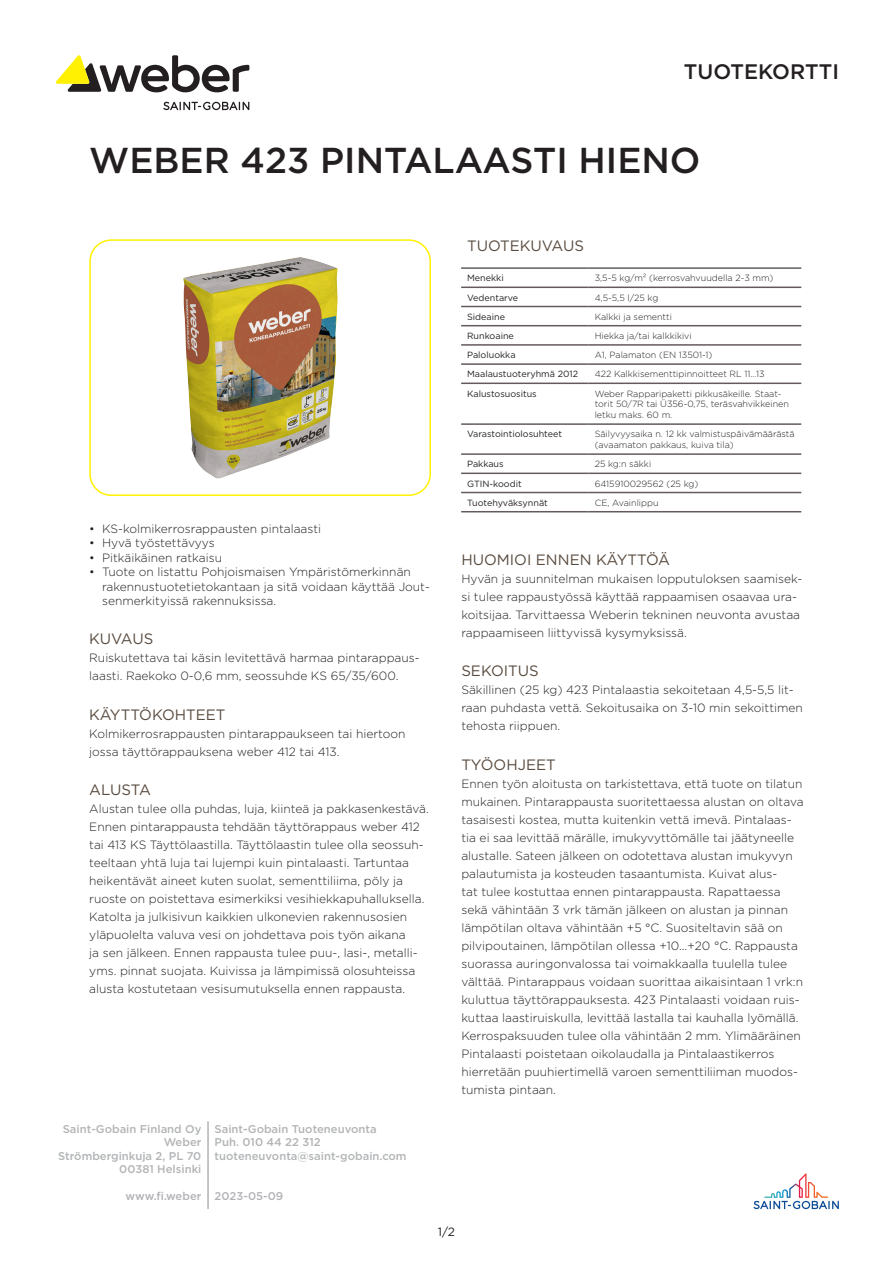
<style>
.page{position:relative;width:893px;height:1263px;background:#fff}
.page>*{position:absolute;margin:0;border:0;box-sizing:border-box;transform-origin:0 0}
.Header_Name{font:500 36px "Gotham";color:#231f20}
.t1{font:500 21px "Gotham";color:#231f20}
.Longname{font:15px "Gotham";color:#594b3f}
.header_1{font:15px "Gotham";color:#594b3f}
.Shortname{font:300 12px/18px "Gotham";color:#231f20}
.t2{font:12px "Gotham";color:#231f20}
.t3{font:500 11.25px/13.5px "Gotham";color:#b2b4b6}
.t4{font:500 11.25px "Gotham";color:#b2b3b7}
.column_2{font:300 9px/10.8px "Gotham";color:#231f20}
.column_1{font:9px "Gotham";color:#231f20}
</style>
<div class="page">
<svg style="left:753px;top:1173px;width:86px;height:36px"></svg>
<svg style="left:163px;top:102px;width:86px;height:8px"></svg>
<svg style="left:55px;top:55px;width:194px;height:37px"></svg>
<hr style="left:207px;top:1121px;width:2px;height:88px;background:#b2b3b7">
<div style="left:89px;top:239px;width:342px;height:257px;border:2px solid #fff101;border-radius:21px"></div>
<hr style="left:461px;top:267px;width:128px;height:2px;background:#5c5f61">
<hr style="left:589px;top:267px;width:212px;height:2px;background:#5c5f61">
<hr style="left:461px;top:287px;width:128px;height:1px;background:#635a60">
<hr style="left:589px;top:287px;width:212px;height:1px;background:#635a60">
<hr style="left:461px;top:306px;width:128px;height:1px;background:#635a60">
<hr style="left:589px;top:306px;width:212px;height:1px;background:#635a60">
<hr style="left:461px;top:325px;width:128px;height:1px;background:#635a60">
<hr style="left:589px;top:325px;width:212px;height:1px;background:#635a60">
<hr style="left:461px;top:344px;width:128px;height:2px;background:#635a60">
<hr style="left:589px;top:344px;width:212px;height:2px;background:#635a60">
<hr style="left:461px;top:363px;width:128px;height:2px;background:#635a60">
<hr style="left:589px;top:363px;width:212px;height:2px;background:#635a60">
<hr style="left:461px;top:383px;width:128px;height:1px;background:#635a60">
<hr style="left:589px;top:383px;width:212px;height:1px;background:#635a60">
<hr style="left:461px;top:423px;width:128px;height:2px;background:#635a60">
<hr style="left:589px;top:423px;width:212px;height:2px;background:#635a60">
<hr style="left:461px;top:453px;width:128px;height:2px;background:#635a60">
<hr style="left:589px;top:453px;width:212px;height:2px;background:#635a60">
<hr style="left:461px;top:473px;width:128px;height:1px;background:#635a60">
<hr style="left:589px;top:473px;width:212px;height:1px;background:#635a60">
<hr style="left:461px;top:492px;width:128px;height:1px;background:#635a60">
<hr style="left:461px;top:511px;width:128px;height:1px;background:#635a60">
<hr style="left:589px;top:492px;width:212px;height:1px;background:#635a60">
<hr style="left:589px;top:511px;width:212px;height:1px;background:#635a60">
<img style="left:183px;top:257px;width:155px;height:221px">
<h2 class="t1" style="left:684px;top:58px;width:157px">TUOTEKORTTI</h2>
<p class="Header_Name" style="left:89px;top:137px;width:613px">WEBER 423 PINTALAASTI HIENO</p>
<p class="Shortname" style="left:89px;top:519px;width:233px">• KS-kolmikerrosrappausten pintalaasti</p>
<p class="Shortname" style="left:89px;top:534px;width:127px">• Hyvä työstettävyys</p>
<p class="Shortname" style="left:89px;top:548px;width:134px">• Pitkäikäinen ratkaisu</p>
<p class="Shortname" style="left:102px;top:564px;width:329px;line-height:14.4px;text-indent:-13px">• Tuote on listattu Pohjoismaisen Ympäristömerkinnän rakennustuotetietokantaan ja sitä voidaan käyttää Jout&shy;senmerkityissä rakennuksissa.</p>
<p class="Longname" style="left:89px;top:629px;width:66px">KUVAUS</p>
<p class="Shortname" style="left:89px;top:649px;width:332px">Ruiskutettava tai käsin levitettävä harmaa pintarappaus&shy;laasti. Raekoko 0-0,6 mm, seossuhde KS 65/35/600.</p>
<p class="Longname" style="left:89px;top:705px;width:138px">KÄYTTÖKOHTEET</p>
<p class="Shortname" style="left:89px;top:724px;width:318px">Kolmikerrosrappausten pintarappaukseen tai hiertoon jossa täyttörappauksena weber 412 tai 413.</p>
<p class="Longname" style="left:89px;top:780px;width:63px">ALUSTA</p>
<p class="Shortname" style="left:89px;top:799px;width:341px">Alustan tulee olla puhdas, luja, kiinteä ja pakkasenkestävä.<br>Ennen pintarappausta tehdään täyttörappaus weber 412 tai 413 KS Täyttölaastilla. Täyttölaastin tulee olla seossuh&shy;teeltaan yhtä luja tai lujempi kuin pintalaasti. Tartuntaa heikentävät aineet kuten suolat, sementtiliima, pöly ja ruoste on poistettava esimerkiksi vesihiekkapuhalluksella.<br>Katolta ja julkisivun kaikkien ulkonevien rakennusosien yläpuolelta valuva vesi on johdettava pois työn aikana<br>ja sen jälkeen. Ennen rappausta tulee puu-, lasi-, metalli&shy;yms. pinnat suojata. Kuivissa ja lämpimissä olosuhteissa alusta kostutetaan vesisumutuksella ennen rappausta.</p>
<p class="header_1" style="left:467px;top:236px;width:118px">TUOTEKUVAUS</p>
<p class="column_1" style="left:467px;top:272px;width:38px">Menekki</p>
<p class="column_2" style="left:595px;top:272px;width:180px">3,5-5 kg/m² (kerrosvahvuudella 2-3 mm)</p>
<p class="column_1" style="left:467px;top:292px;width:53px">Vedentarve</p>
<p class="column_2" style="left:595px;top:292px;width:65px">4,5-5,5 l/25 kg</p>
<p class="column_1" style="left:467px;top:311px;width:39px">Sideaine</p>
<p class="column_2" style="left:595px;top:311px;width:79px">Kalkki ja sementti</p>
<p class="column_1" style="left:467px;top:330px;width:48px">Runkoaine</p>
<p class="column_2" style="left:595px;top:330px;width:99px">Hiekka ja/tai kalkkikivi</p>
<p class="column_1" style="left:467px;top:349px;width:50px">Paloluokka</p>
<p class="column_2" style="left:595px;top:349px;width:119px">A1, Palamaton (EN 13501-1)</p>
<p class="column_1" style="left:467px;top:368px;width:112px">Maalaustuoteryhmä 2012</p>
<p class="column_2" style="left:595px;top:368px;width:171px">422 Kalkkisementtipinnoitteet RL 11…13</p>
<p class="column_1" style="left:467px;top:388px;width:71px">Kalustosuositus</p>
<p class="column_2" style="left:595px;top:388px;width:196px">Weber Rapparipaketti pikkusäkeille. Staat&shy;torit 50/7R tai Ü356-0,75, teräsvahvikkeinen letku maks. 60 m.</p>
<p class="column_1" style="left:467px;top:428px;width:96px">Varastointiolosuhteet</p>
<p class="column_2" style="left:595px;top:428px;width:201px">Säilyvyysaika n. 12 kk valmistuspäivämäärästä (avaamaton pakkaus, kuiva tila)</p>
<p class="column_1" style="left:467px;top:458px;width:38px">Pakkaus</p>
<p class="column_2" style="left:595px;top:458px;width:58px">25 kg:n säkki</p>
<p class="column_1" style="left:467px;top:478px;width:56px">GTIN-koodit</p>
<p class="column_2" style="left:595px;top:478px;width:105px">6415910029562 (25 kg)</p>
<p class="column_1" style="left:467px;top:497px;width:82px">Tuotehyväksynnät</p>
<p class="column_2" style="left:595px;top:497px;width:65px">CE, Avainlippu</p>
<p class="Longname" style="left:461px;top:550px;width:210px">HUOMIOI ENNEN KÄYTTÖÄ</p>
<p class="Shortname" style="left:461px;top:569px;width:342px">Hyvän ja suunnitelman mukaisen lopputuloksen saamisek&shy;si tulee rappaustyössä käyttää rappaamisen osaavaa ura&shy;koitsijaa. Tarvittaessa Weberin tekninen neuvonta avustaa rappaamiseen liittyvissä kysymyksissä.</p>
<p class="Longname" style="left:461px;top:661px;width:79px">SEKOITUS</p>
<p class="Shortname" style="left:461px;top:681px;width:343px">Säkillinen (25 kg) 423 Pintalaastia sekoitetaan 4,5-5,5 lit&shy;raan puhdasta vettä. Sekoitusaika on 3-10 min sekoittimen tehosta riippuen.</p>
<p class="Longname" style="left:461px;top:755px;width:96px">TYÖOHJEET</p>
<p class="Shortname" style="left:461px;top:774px;width:344px">Ennen työn aloitusta on tarkistettava, että tuote on tilatun mukainen. Pintarappausta suoritettaessa alustan on oltava tasaisesti kostea, mutta kuitenkin vettä imevä. Pintalaas&shy;tia ei saa levittää märälle, imukyvyttömälle tai jäätyneelle alustalle. Sateen jälkeen on odotettava alustan imukyvyn palautumista ja kosteuden tasaantumista. Kuivat alus-<br>tat tulee kostuttaa ennen pintarappausta. Rapattaessa sekä vähintään 3 vrk tämän jälkeen on alustan ja pinnan lämpötilan oltava vähintään +5 °C. Suositeltavin sää on pilvipoutainen, lämpötilan ollessa +10...+20 °C. Rappausta suorassa auringonvalossa tai voimakkaalla tuulella tulee välttää. Pintarappaus voidaan suorittaa aikaisintaan 1 vrk:n kuluttua täyttörappauksesta. 423 Pintalaasti voidaan ruis&shy;kuttaa laastiruiskulla, levittää lastalla tai kauhalla lyömällä.<br>Kerrospaksuuden tulee olla vähintään 2 mm. Ylimääräinen Pintalaasti poistetaan oikolaudalla ja Pintalaastikerros hierretään puuhiertimellä varoen sementtiliiman muodos&shy;tumista pintaan.</p>
<p class="t3" style="left:58px;top:1122px;width:145px;text-align:right">Saint-Gobain Finland Oy<br>Weber<br>Strömberginkuja 2, PL 70<br>00381 Helsinki</p>
<p class="t4" style="left:126px;top:1189px;width:77px">www.fi.weber</p>
<p class="t3" style="left:215px;top:1122px;width:194px">Saint-Gobain Tuoteneuvonta<br>Puh. 010 44 22 312 tuoteneuvonta@saint-gobain.com</p>
<p class="t4" style="left:215px;top:1189px;width:70px">2023-05-09</p>
<p class="t2" style="left:438px;top:1224px;width:19px">1/2</p>
</div>
